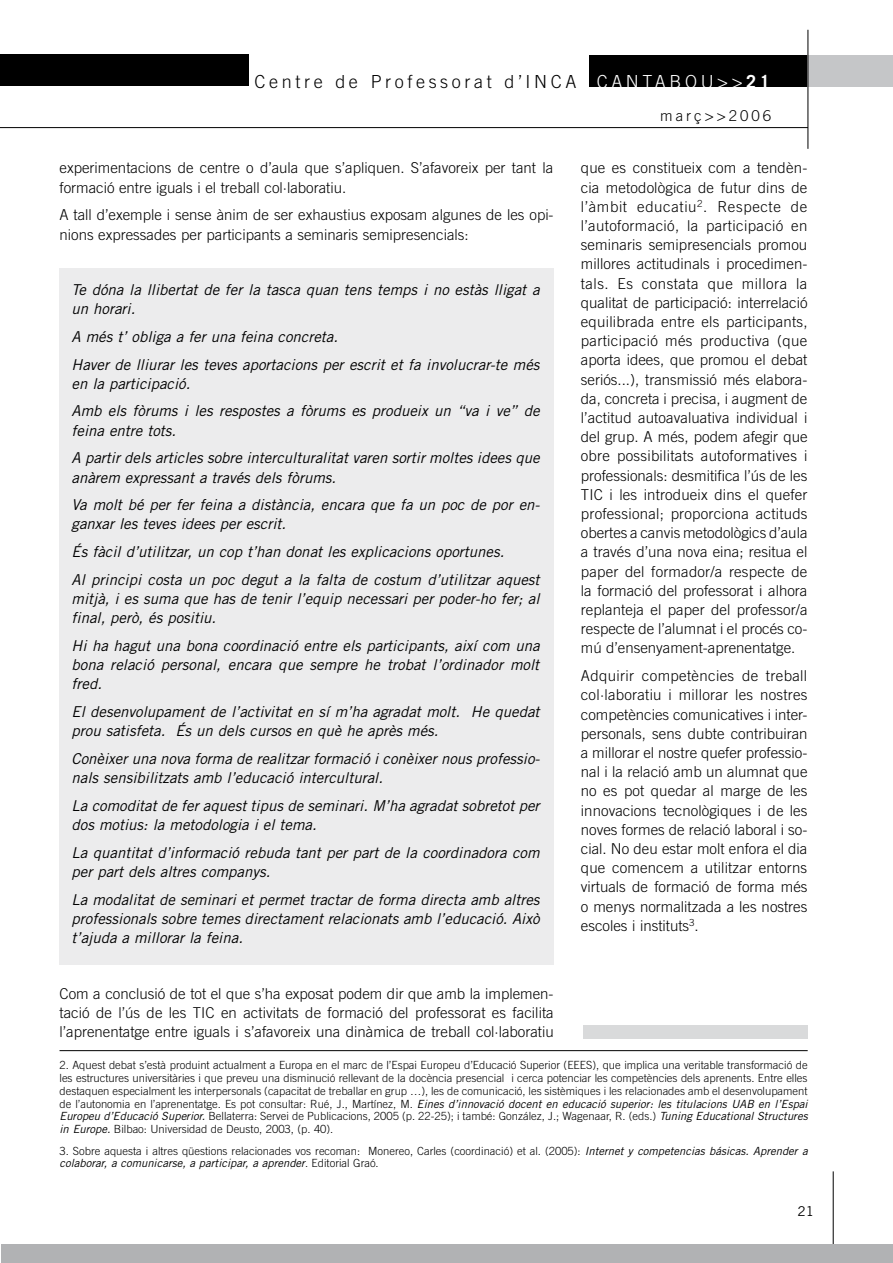
<style>
.page{position:relative;width:893px;height:1263px;background:#fff}
.page>*{position:absolute;margin:0;border:0;box-sizing:border-box;transform-origin:0 0}
.t1{font:300 18px "Trade Gothic";letter-spacing:.2em;color:#000}
.t2{font:300 15px/19.2px "Trade Gothic";color:#000;text-align:justify}
.t3{font:italic 15px/19.2px "Trade Gothic";color:#000}
.t4{font:300 15px "Trade Gothic";letter-spacing:.2em;color:#000}
.t5{font:13.5px "Trade Gothic";color:#000}
.t6{font:300 11.25px/12.8px "Trade Gothic";color:#000;text-align:justify}
.s1{color:#fff}
.s2{font-weight:700;color:#fff}
.s3{font-weight:400;font-style:italic}
</style>
<div class="page">
<div style="left:590px;top:55px;width:218px;height:32px;background:#000"></div>
<div style="left:0;top:54px;width:248px;height:32px;background:#000"></div>
<div style="left:808px;top:55px;width:85px;height:31px;background:#c5c6c8"></div>
<hr style="left:807px;top:30px;width:1px;height:119px;background:#000">
<hr style="left:0;top:127px;width:808px;height:1px;background:#000">
<hr style="left:833px;top:1171px;width:1px;height:92px;background:#000">
<div style="left:1px;top:1244px;width:892px;height:19px;background:#b1b2b4"></div>
<hr style="left:60px;top:1050px;width:748px;height:1px;background:#000">
<div style="left:60px;top:268px;width:494px;height:697px;background:#ececed"></div>
<div style="left:583px;top:1025px;width:225px;height:13px;background:#d9dadb"></div>
<p class="t1" style="left:255px;top:71px;width:516px">Centre de Professorat d’INCA <span class="s1">CANTABOU&gt;&gt;</span><span class="s2">21</span></p>
<p class="t2" style="left:60px;top:158px;width:495px">experimentacions de centre o d’aula que s’apliquen. S’afavoreix per tant la formació entre iguals i el treball col·laboratiu.</p>
<p class="t2" style="left:60px;top:205px;width:496px">A tall d’exemple i sense ànim de ser exhaustius exposam algunes de les opi&shy;nions expressades per participants a seminaris semipresencials:</p>
<p class="t3" style="left:72px;top:280px;width:469px">Te dóna la llibertat de fer la tasca quan tens temps i no estàs lligat a un horari.</p>
<p class="t3" style="left:72px;top:322px;width:469px;line-height:27.8px">A més t’ obliga a fer una feina concreta.<br>Haver de lliurar les teves aportacions per escrit et fa involucrar-te més</p>
<p class="t3" style="left:72px;top:369px;width:469px;line-height:27.8px">en la participació.<br>Amb els fòrums i les respostes a fòrums es produeix un “va i ve” de</p>
<p class="t3" style="left:72px;top:416px;width:470px;line-height:27.8px">feina entre tots.<br>A partir dels articles sobre interculturalitat varen sortir moltes idees que</p>
<p class="t3" style="left:72px;top:463px;width:470px;line-height:27.8px">anàrem expressant a través dels fòrums.<br>Va molt bé per fer feina a distància, encara que fa un poc de por en-</p>
<p class="t3" style="left:72px;top:510px;width:470px;line-height:27.8px">ganxar les teves idees per escrit.<br>És fàcil d’utilitzar, un cop t’han donat les explicacions oportunes.<br>Al principi costa un poc degut a la falta de costum d’utilitzar aquest</p>
<p class="t3" style="left:72px;top:589px;width:470px">mitjà, i es suma que has de tenir l’equip necessari per poder-ho fer; al final, però, és positiu.</p>
<p class="t3" style="left:72px;top:636px;width:470px;text-align:justify">Hi ha hagut una bona coordinació entre els participants, així com una bona relació personal, encara que sempre he trobat l’ordinador molt fred.</p>
<p class="t3" style="left:72px;top:702px;width:470px">El desenvolupament de l’activitat en sí m’ha agradat molt. He quedat prou satisfeta. És un dels cursos en què he après més.</p>
<p class="t3" style="left:72px;top:749px;width:470px">Conèixer una nova forma de realitzar formació i conèixer nous professio&shy;nals sensibilitzats amb l’educació intercultural.</p>
<p class="t3" style="left:72px;top:796px;width:469px">La comoditat de fer aquest tipus de seminari. M’ha agradat sobretot per dos motius: la metodologia i el tema.</p>
<p class="t3" style="left:72px;top:843px;width:469px">La quantitat d’informació rebuda tant per part de la coordinadora com per part dels altres companys.</p>
<p class="t3" style="left:72px;top:890px;width:470px;text-align:justify">La modalitat de seminari et permet tractar de forma directa amb altres professionals sobre temes directament relacionats amb l’educació. Això t’ajuda a millorar la feina.</p>
<p class="t2" style="left:60px;top:983px;width:496px">Com a conclusió de tot el que s’ha exposat podem dir que amb la implemen&shy;tació de l’ús de les TIC en activitats de formació del professorat es facilita l’aprenentatge entre iguals i s’afavoreix una dinàmica de treball col·laboratiu</p>
<p class="t4" style="left:660px;top:106px;width:112px">març&gt;&gt;2006</p>
<p class="t2" style="left:581px;top:158px;width:228px">que es constitueix com a tendèn&shy;cia metodològica de futur dins de l’àmbit educatiu<sup>2</sup>. Respecte de l’autoformació, la participació en seminaris semipresencials promou millores actitudinals i procedimen&shy;tals. Es constata que millora la qualitat de participació: interrelació equilibrada entre els participants, participació més productiva (que aporta idees, que promou el debat seriós...), transmissió més elabora&shy;da, concreta i precisa, i augment de l’actitud autoavaluativa individual i del grup. A més, podem afegir que obre possibilitats autoformatives i professionals: desmitifica l’ús de les TIC i les introdueix dins el quefer professional; proporciona actituds obertes a canvis metodològics d’aula a través d’una nova eina; resitua el paper del formador/a respecte de la formació del professorat i alhora replanteja el paper del professor/a respecte de l’alumnat i el procés co&shy;mú d’ensenyament-aprenentatge.</p>
<p class="t2" style="left:581px;top:666px;width:228px">Adquirir competències de treball col·laboratiu i millorar les nostres competències comunicatives i inter&shy;personals, sens dubte contribuiran a millorar el nostre quefer professio&shy;nal i la relació amb un alumnat que no es pot quedar al marge de les innovacions tecnològiques i de les noves formes de relació laboral i so&shy;cial. No deu estar molt enfora el dia que comencem a utilitzar entorns virtuals de formació de forma més o menys normalitzada a les nostres escoles i instituts<sup>3</sup>.</p>
<p class="t6" style="left:60px;top:1059px;width:750px">2. Aquest debat s’està produint actualment a Europa en el marc de l’Espai Europeu d’Educació Superior (EEES), que implica una veritable transformació de les estructures universitàries i que preveu una disminució rellevant de la docència presencial i cerca potenciar les competències dels aprenents. Entre elles destaquen especialment les interpersonals (capacitat de treballar en grup …), les de comunicació, les sistèmiques i les relacionades amb el desenvolupament de l’autonomia en l’aprenentatge. Es pot consultar: Rué, J., Martínez, M. <span class="s3">Eines d’innovació docent en educació superior: les titulacions UAB en l’Espai Europeu d’Educació Superior.</span> Bellaterra: Servei de Publicacions, 2005 (p. 22-25); i també: González, J.; Wagenaar, R. (eds.) <span class="s3">Tuning Educational Structures in Europe.</span> Bilbao: Universidad de Deusto, 2003, (p. 40).</p>
<p class="t6" style="left:60px;top:1144px;width:750px">3. Sobre aquesta i altres qüestions relacionades vos recoman: Monereo, Carles (coordinació) et al. (2005): <span class="s3">Internet y competencias básicas. Aprender a colaborar, a comunicarse, a participar, a aprender</span>. Editorial Graó.</p>
<p class="t5" style="left:797px;top:1203px;width:18px">21</p>
</div>
